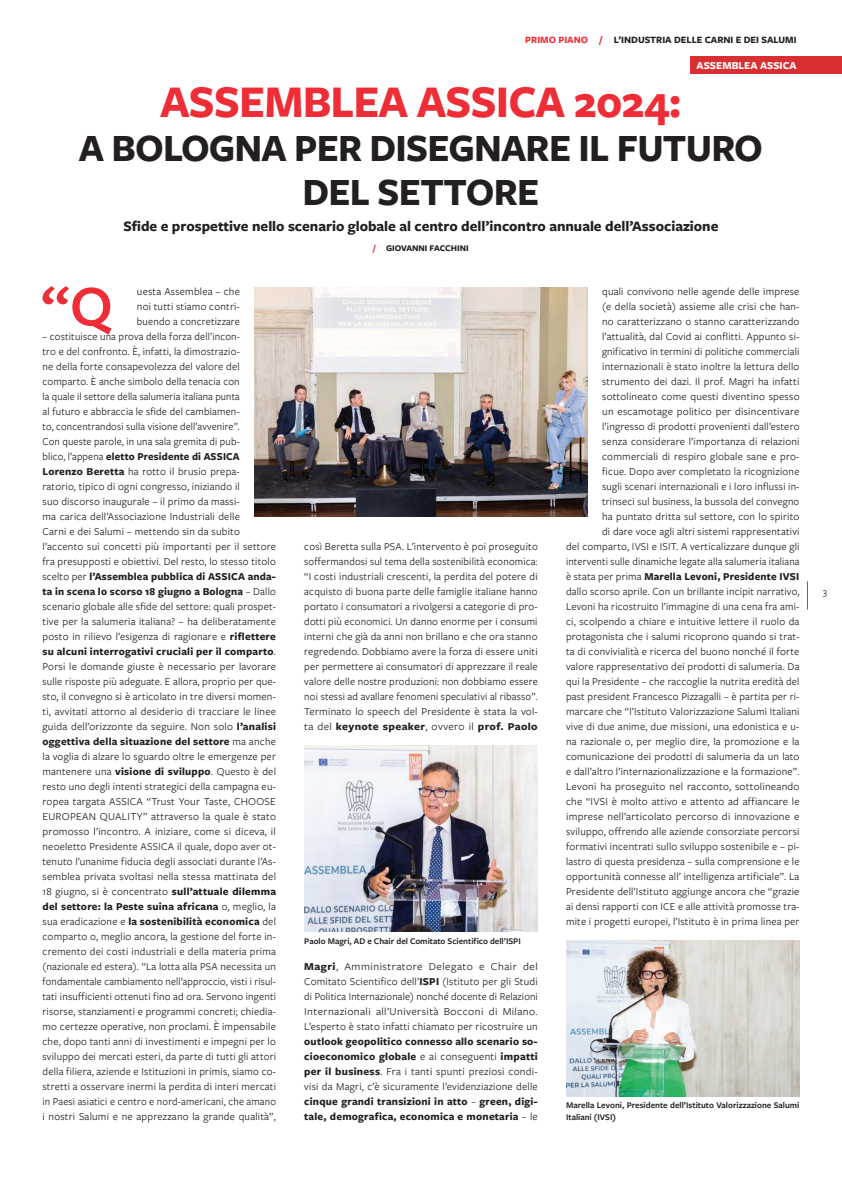
<style>
.page{position:relative;width:842px;height:1191px;background:#fff}
.page>*{position:absolute;margin:0;border:0;box-sizing:border-box;transform-origin:0 0}
.t1{font:600 59px "Freight Sans Pro";color:#ee2d36}
.t2{font:700 47px "Freight Sans Pro";letter-spacing:-.02em;color:#ee2d36}
.t3{font:700 40px/44px "Freight Sans Pro";letter-spacing:-.02em;color:#231f20;text-align:center}
.t4{font:700 15px "Freight Sans Pro";color:#231f20}
.t5{font:11px/15px "Freight Sans Pro";letter-spacing:.02em;color:#231f20;text-align:justify}
.t6{font:700 11px/15px "Freight Sans Pro";letter-spacing:.02em;color:#231f20;text-align:justify}
.t7{font:11px/15px "Freight Sans Pro";letter-spacing:.02em;color:#231f20;text-align:justify;scale:1.05 1}
.t8{font:700 11px "Freight Sans Pro";color:#fff}
.t9{font:700 10px "Freight Sans Pro";color:#231f20}
.t10{font:700 10px "Freight Sans Pro";color:#ee2d36}
.t11{font:10px "Freight Sans Pro";color:#231f20}
.t12{font:600 9px/12px "Freight Sans Pro";color:#231f20}
.t13{font:700 9px "Freight Sans Pro";color:#231f20}
.s1{color:#ee2d36}
.s2{font-weight:700}
.s3{font-weight:400}
</style>
<div class="page">
<svg style="left:807px;top:581px;width:1px;height:28px"></svg>
<img style="left:254px;top:287px;width:334px;height:229px">
<img style="left:566px;top:940px;width:233px;height:156px">
<div style="left:690px;top:57px;width:152px;height:17px;background:#da2f32"></div>
<img style="left:304px;top:745px;width:234px;height:186px">
<p class="t10" style="left:525px;top:33px;width:79px">PRIMO PIANO /</p>
<p class="t9" style="left:614px;top:33px;width:184px">L’INDUSTRIA DELLE CARNI E DEI SALUMI</p>
<p class="t8" style="left:697px;top:58px;width:102px">ASSEMBLEA ASSICA</p>
<h2 class="t2" style="left:160px;top:69px;width:523px">ASSEMBLEA ASSICA 2024:</h2>
<h3 class="t3" style="left:79px;top:124px;width:686px">A BOLOGNA PER DISEGNARE IL FUTURO<br>DEL SETTORE</h3>
<p class="t13" style="left:373px;top:242px;width:97px"><span class="s1">/</span> GIOVANNI FACCHINI</p>
<h3 class="t4" style="left:123px;top:215px;width:597px">Sfide e prospettive nello scenario globale al centro dell’incontro annuale dell’Associazione</h3>
<h1 class="t1" style="left:41px;top:266px;width:73px">“Q</h1>
<p class="t5" style="left:137px;top:284px;width:104px">uesta Assemblea – che noi tutti stiamo contri&shy;buendo a concretizzare</p>
<p class="t5" style="left:43px;top:329px;width:235px;text-align:left">– costituisce una prova della forza dell’incon-<br>tro e del confronto. È, infatti, la dimostrazio-<br>ne della forte consapevolezza del valore del comparto. È anche simbolo della tenacia con<br>la quale il settore della salumeria italiana punta<br>al futuro e abbraccia le sfide del cambiamen-<br>to, concentrandosi sulla visione dell’avvenire”.<br>Con queste parole, in una sala gremita di pub-<br>blico, l’appena <span class="s2">eletto Presidente di ASSICA Lorenzo Beretta</span> ha rotto il brusio prepa-<br>ratorio, tipico di ogni congresso, iniziando il<br>suo discorso inaugurale – il primo da massi-<br>ma carica dell’Associazione Industriali delle<br>Carni e dei Salumi – mettendo sin da subito l’accento sui concetti più importanti per il settore fra presupposti e obiettivi. Del resto, lo stesso titolo scelto per <span class="s2">l’Assemblea pubblica di ASSICA anda&shy;ta in scena lo scorso 18 giugno a Bologna</span> – Dallo scenario globale alle sfide del settore: quali prospet&shy;tive per la salumeria italiana? – ha deliberatamente posto in rilievo l’esigenza di ragionare e <span class="s2">riflettere su alcuni interrogativi cruciali per il comparto</span>.<br>Porsi le domande giuste è necessario per lavorare sulle risposte più adeguate. E allora, proprio per que&shy;sto, il convegno si è articolato in tre diversi momen&shy;ti, avvitati attorno al desiderio di tracciare le linee guida dell’orizzonte da seguire. Non solo <span class="s2">l’analisi oggettiva della situazione del settore</span> ma anche la voglia di alzare lo sguardo oltre le emergenze per mantenere una <span class="s2">visione di sviluppo</span>. Questo è del resto uno degli intenti strategici della campagna eu&shy;ropea targata ASSICA “Trust Your Taste, CHOOSE EUROPEAN QUALITY” attraverso la quale è stato promosso l’incontro. A iniziare, come si diceva, il neoeletto Presidente ASSICA il quale, dopo aver ot&shy;tenuto l’unanime fiducia degli associati durante l’As&shy;semblea privata svoltasi nella stessa mattinata del 18 giugno, si è concentrato <span class="s2">sull’attuale dilemma del settore: la Peste suina africana</span> o, meglio, la sua eradicazione e <span class="s2">la sostenibilità economica</span> del comparto o, meglio ancora, la gestione del forte in&shy;cremento dei costi industriali e della materia prima (nazionale ed estera). “La lotta alla PSA necessita un fondamentale cambiamento nell’approccio, visti i risul&shy;tati insufficienti ottenuti fino ad ora. Servono ingenti risorse, stanziamenti e programmi concreti; chiedia&shy;mo certezze operative, non proclami. È impensabile che, dopo tanti anni di investimenti e impegni per lo sviluppo dei mercati esteri, da parte di tutti gli attori della filiera, aziende e Istituzioni in primis, siamo co&shy;stretti a osservare inermi la perdita di interi mercati in Paesi asiatici e centro e nord-americani, che amano i nostri Salumi e ne apprezzano la grande qualità”,</p>
<p class="t5" style="left:304px;top:539px;width:235px">così Beretta sulla PSA. L’intervento è poi proseguito soffermandosi sul tema della sostenibilità economica: “I costi industriali crescenti, la perdita del potere di acquisto di buona parte delle famiglie italiane hanno portato i consumatori a rivolgersi a categorie di pro&shy;dotti più economici. Un danno enorme per i consumi interni che già da anni non brillano e che ora stanno regredendo. Dobbiamo avere la forza di essere uniti per permettere ai consumatori di apprezzare il reale valore delle nostre produzioni: non dobbiamo essere noi stessi ad avallare fenomeni speculativi al ribasso”.<br>Terminato lo speech del Presidente è stata la vol&shy;ta del <span class="s2">keynote speaker</span>, ovvero il <span class="s2">prof. Paolo</span></p>
<p class="t12" style="left:304px;top:934px;width:218px">Paolo Magri, AD e Chair del Comitato Scientifico dell’ISPI</p>
<p class="t7" style="left:304px;top:959px;width:224px"><span class="s2">Magri</span>, Amministratore Delegato e Chair del Comitato Scientifico dell’<span class="s2">ISPI</span> (Istituto per gli Studi di Politica Internazionale) nonché docente di Relazioni Internazionali all’Università Bocconi di Milano.<br>L’esperto è stato infatti chiamato per ricostruire un</p>
<p class="t6" style="left:304px;top:1034px;width:235px">outlook geopolitico connesso allo scenario so&shy;cioeconomico globale <span class="s3">e ai conseguenti</span> impatti per il business<span class="s3">. Fra i tanti spunti preziosi condi&shy;visi da Magri, c’è sicuramente l’evidenziazione delle </span>cinque grandi transizioni in atto <span class="s3">–</span> green, digi&shy;tale, demografica, economica e monetaria <span class="s3">– le</span></p>
<p class="t5" style="left:566px;top:284px;width:235px;text-align:right">quali convivono nelle agende delle imprese<br>(e della società) assieme alle crisi che han-<br>no caratterizzano o stanno caratterizzando l’attualità, dal Covid ai conflitti. Appunto si&shy;gnificativo in termini di politiche commerciali internazionali è stato inoltre la lettura dello strumento dei dazi. Il prof. Magri ha infatti sottolineato come questi diventino spesso<br>un escamotage politico per disincentivare l’ingresso di prodotti provenienti dall’estero<br>senza considerare l’importanza di relazioni commerciali di respiro globale sane e pro-<br>ficue. Dopo aver completato la ricognizione<br>sugli scenari internazionali e i loro influssi in-<br>trinseci sul business, la bussola del convegno<br>ha puntato dritta sul settore, con lo spirito<br>di dare voce agli altri sistemi rappresentativi<br>del comparto, IVSI e ISIT. A verticalizzare dunque gli interventi sulle dinamiche legate alla salumeria italiana è stata per prima <span class="s2">Marella Levoni, Presidente IVSI </span>dallo scorso aprile. Con un brillante incipit narrativo, Levoni ha ricostruito l’immagine di una cena fra ami&shy;ci, scolpendo a chiare e intuitive lettere il ruolo da protagonista che i salumi ricoprono quando si trat&shy;ta di convivialità e ricerca del buono nonché il forte valore rappresentativo dei prodotti di salumeria. Da qui la Presidente – che raccoglie la nutrita eredità del past president Francesco Pizzagalli – è partita per ri&shy;marcare che “l’Istituto Valorizzazione Salumi Italiani vive di due anime, due missioni, una edonistica e u&shy;na razionale o, per meglio dire, la promozione e la comunicazione dei prodotti di salumeria da un lato e dall’altro l’internazionalizzazione e la formazione”.<br>Levoni ha proseguito nel racconto, sottolineando che “IVSI è molto attivo e attento ad affiancare le imprese nell’articolato percorso di innovazione e sviluppo, offrendo alle aziende consorziate percorsi formativi incentrati sullo sviluppo sostenibile e – pi&shy;lastro di questa presidenza – sulla comprensione e le opportunità connesse all’ intelligenza artificiale”. La Presidente dell’Istituto aggiunge ancora che “grazie ai densi rapporti con ICE e alle attività promosse tra&shy;mite i progetti europei, l’Istituto è in prima linea per</p>
<p class="t12" style="left:566px;top:1099px;width:235px">Marella Levoni, Presidente dell’Istituto Valorizzazione Salumi<br>Italiani (IVSI)</p>
<p class="t11" style="left:823px;top:585px;width:6px">3</p>
</div>
